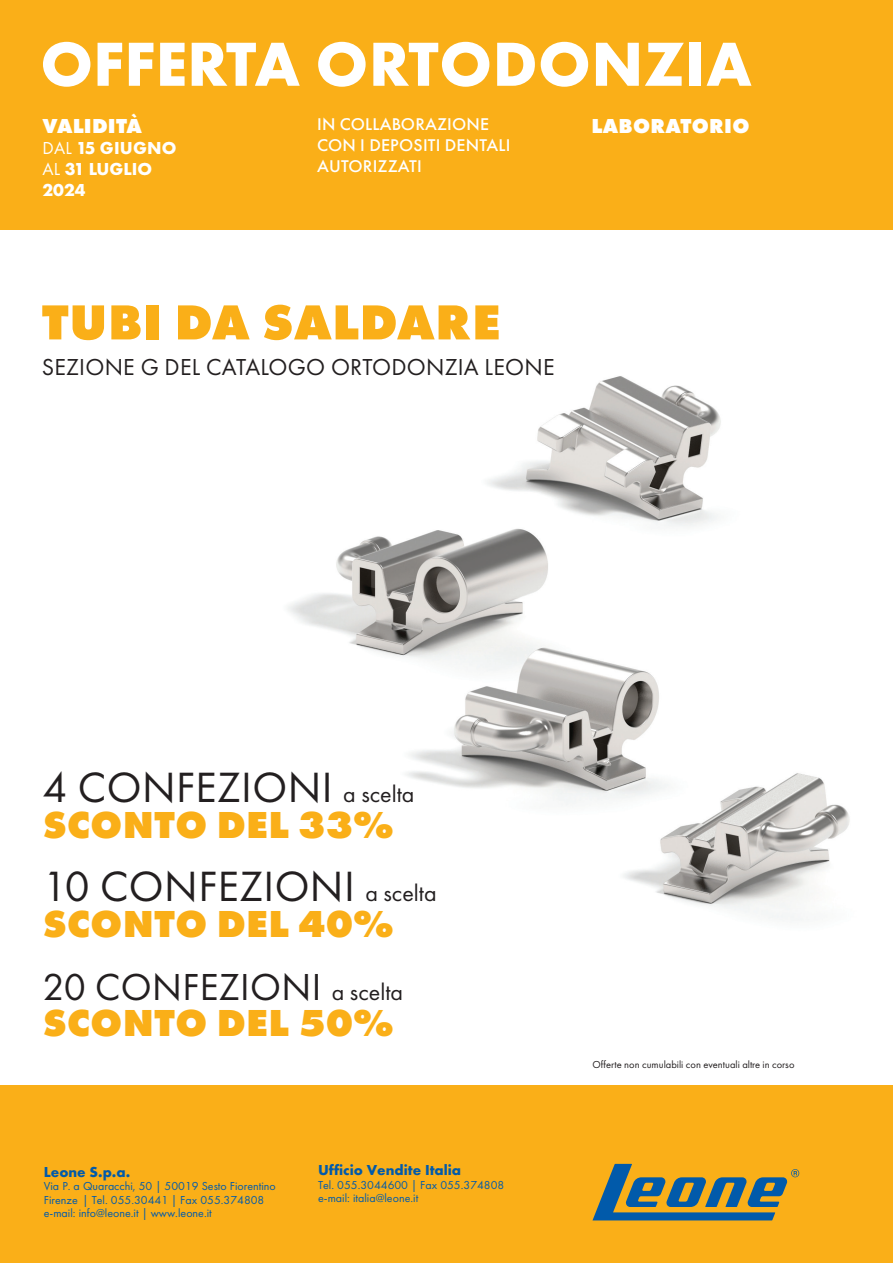
<style>
.page{position:relative;width:893px;height:1263px;background:#fff}
.page>*{position:absolute;margin:0;border:0;box-sizing:border-box;transform-origin:0 0}
.t1{font:700 64.5px "Futura PT";letter-spacing:.01em;color:#fff}
.t2{font:800 51px "Futura PT";letter-spacing:.01em;color:#faaf18}
.t3{font:43.95px "Futura PT";letter-spacing:.01em;color:#231f20}
.t4{font:800 39px/63px "Futura PT";letter-spacing:.01em;color:#faaf18}
.t5{font:24px "Futura PT";letter-spacing:.01em;color:#231f20}
.t6{font:800 21px "Futura PT";letter-spacing:.01em;color:#fff}
.t7{font:700 18px/21px "Futura PT";color:#fff}
.t8{font:500 17.7px/21px "Futura PT";letter-spacing:.01em;color:#fff}
.t9{font:700 15px "Futura PT";color:#015aaa}
.t10{font:12px/13.5px "Futura PT";color:#015aaa}
.t11{font:10.5px "Futura PT";color:#231f20}
.s1{font-weight:400}
.s2{font-size:24px}
.s3{font-weight:400;color:#231f20}
.s4{font-weight:400;font-size:24px;color:#231f20}
</style>
<div class="page">
<img style="left:288px;top:376px;width:562px;height:545px">
<div style="left:0;top:0;width:893px;height:230px;background:#faaf18"></div>
<div style="left:0;top:1086px;width:893px;height:177px;background:#faaf18"></div>
<svg style="left:592px;top:1164px;width:207px;height:56px"></svg>
<h1 class="t1" style="left:40px;top:23px;width:713px">OFFERTA ORTODONZIA</h1>
<h3 class="t6" style="left:43px;top:112px;width:101px">VALIDITÀ</h3>
<h3 class="t7" style="left:43px;top:137px;width:135px"><span class="s1">DAL</span> 15 GIUGNO<br><span class="s1">AL</span> 31 LUGLIO<br>2024</h3>
<h3 class="t8" style="left:317px;top:114px;width:195px">IN COLLABORAZIONE<br>CON I DEPOSITI DENTALI<br>AUTORIZZATI</h3>
<h3 class="t6" style="left:592px;top:112px;width:159px">LABORATORIO</h3>
<h2 class="t2" style="left:42px;top:290px;width:460px">TUBI DA SALDARE</h2>
<h3 class="t5" style="left:42px;top:353px;width:514px">SEZIONE G DEL CATALOGO ORTODONZIA LEONE</h3>
<h3 class="t3" style="left:43px;top:761px;width:373px">4 CONFEZIONI <span class="s2">a scelta</span></h3>
<h3 class="t4" style="left:43px;top:793px;width:352px">SCONTO DEL 33%</h3>
<h3 class="t3" style="left:43px;top:860px;width:396px">10 CONFEZIONI <span class="s2">a scelta</span></h3>
<h3 class="t4" style="left:43px;top:892px;width:362px">SCONTO DEL 40%<br><span class="s3">20 CONFEZIONI</span> <span class="s4">a scelta</span></h3>
<h3 class="t4" style="left:43px;top:991px;width:352px">SCONTO DEL 50%</h3>
<p class="t9" style="left:44px;top:1162px;width:88px">Leone S.p.a.</p>
<p class="t10" style="left:44px;top:1179px;width:233px">Via P. a Quaracchi, 50 | 50019 Sesto Fiorentino<br>Firenze | Tel. 055.30441 | Fax 055.374808 e-mail: info@leone.it | www.leone.it</p>
<p class="t9" style="left:318px;top:1160px;width:145px">Ufficio Vendite Italia</p>
<p class="t10" style="left:318px;top:1178px;width:188px">Tel. 055.3044600 | Fax 055.374808 e-mail: italia@leone.it</p>
<p class="t11" style="left:593px;top:1058px;width:203px">Offerte non cumulabili con eventuali altre in corso</p>
</div>
